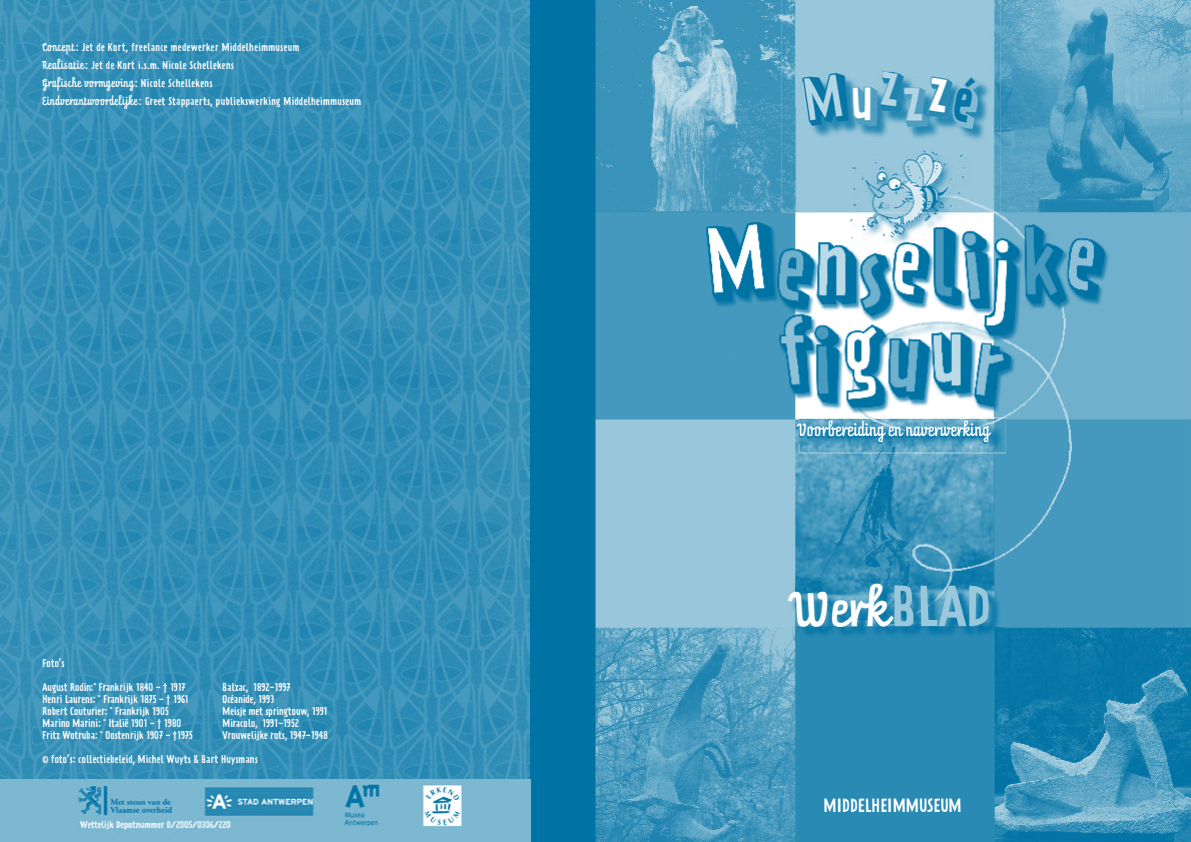
<style>
.page{position:relative;width:1191px;height:842px;background:#fff}
.page>*{position:absolute;margin:0;border:0;box-sizing:border-box;transform-origin:0 0}
.t1{font:42.3px "Prater Script One";color:#fff;scale:1.1 1}
.t2{font:16.9px "Prater Sans One";letter-spacing:.02em;color:#fff}
.t3{font:15.5px "Prater Script One";color:#fff}
.t4{font:10px "Prater Sans One";letter-spacing:.01em;color:#fff}
.t5{font:10px/18px "Prater Sans One";letter-spacing:.03em;color:#fff}
.t6{font:10px "Prater Script One";letter-spacing:.03em;color:#fff}
.s1{font-family:"Prater Script One"}
.s2{font-family:"Prater Sans One"}
.s3{font-family:"Prater Sans One";font-size:50.8px;color:#99c7db}
</style>
<div class="page">
<div style="left:0;top:0;width:618px;height:842px;background:#0073a5"></div>
<img style="left:0;top:0;width:530px;height:780px">
<img style="left:595px;top:0;width:596px;height:842px">
<img style="left:798px;top:419px;width:207px;height:35px">
<svg style="left:798px;top:422px;width:1px;height:22px"></svg>
<img style="left:799px;top:417px;width:207px;height:35px">
<img style="left:799px;top:419px;width:206px;height:33px">
<img style="left:799px;top:422px;width:191px;height:22px">
<img style="left:782px;top:0;width:218px;height:106px">
<img style="left:782px;top:106px;width:31px;height:107px">
<img style="left:969px;top:106px;width:31px;height:107px">
<img style="left:813px;top:143px;width:156px;height:70px">
<img style="left:803px;top:73px;width:189px;height:70px">
<img style="left:0;top:780px;width:530px;height:62px">
<img style="left:788px;top:584px;width:214px;height:56px">
<p class="t5" style="left:43px;top:38px;width:258px"><span class="s1">Concept:</span> Jet de Kort, freelance medewerker Middelheimmuseum<br><span class="s1">Realisatie:</span> Jet de Kort i.s.m. Nicole Schellekens</p>
<p class="t6" style="left:43px;top:76px;width:172px">Grafische vormgeving: <span class="s2">Nicole Schellekens</span></p>
<p class="t5" style="left:43px;top:92px;width:320px"><span class="s1">Eindverantwoordelijke:</span> Greet Stappaerts, publiekswerking Middelheimmuseum</p>
<p class="t4" style="left:43px;top:657px;width:24px">Foto’s</p>
<p class="t4" style="left:43px;top:681px;width:144px">August Rodin:° Frankrijk 1840 - † 1917</p>
<p class="t4" style="left:223px;top:681px;width:69px">Balzac, 1892-1997</p>
<p class="t4" style="left:43px;top:693px;width:148px">Henri Laurens: ° Frankrijk 1875 - † 1961</p>
<p class="t4" style="left:223px;top:693px;width:53px">Océanide, 1993</p>
<p class="t4" style="left:43px;top:705px;width:128px">Robert Couturier: ° Frankrijk 1905</p>
<p class="t4" style="left:223px;top:705px;width:106px">Meisje met springtouw, 1991</p>
<p class="t4" style="left:43px;top:717px;width:140px">Marino Marini: ° Italië 1901 - † 1980</p>
<p class="t4" style="left:223px;top:717px;width:78px">Miracolo, 1991-1952</p>
<p class="t4" style="left:43px;top:729px;width:152px">Fritz Wotruba: ° Oostenrijk 1907 - †1975</p>
<p class="t4" style="left:223px;top:729px;width:107px">Vrouwelijke rots, 1947-1948</p>
<p class="t4" style="left:43px;top:753px;width:217px">© foto’s: collectiebeleid, Michel Wuyts &amp; Bart Huysmans</p>
<h3 class="t3" style="left:798px;top:420px;width:194px">Voorbereiding en naverwerking</h3>
<h1 class="t1" style="left:791px;top:582px;width:183px">Werk<span class="s3">BLAD</span></h1>
<h2 class="t2" style="left:823px;top:796px;width:140px">MIDDELHEIMMUSEUM</h2>
</div>
